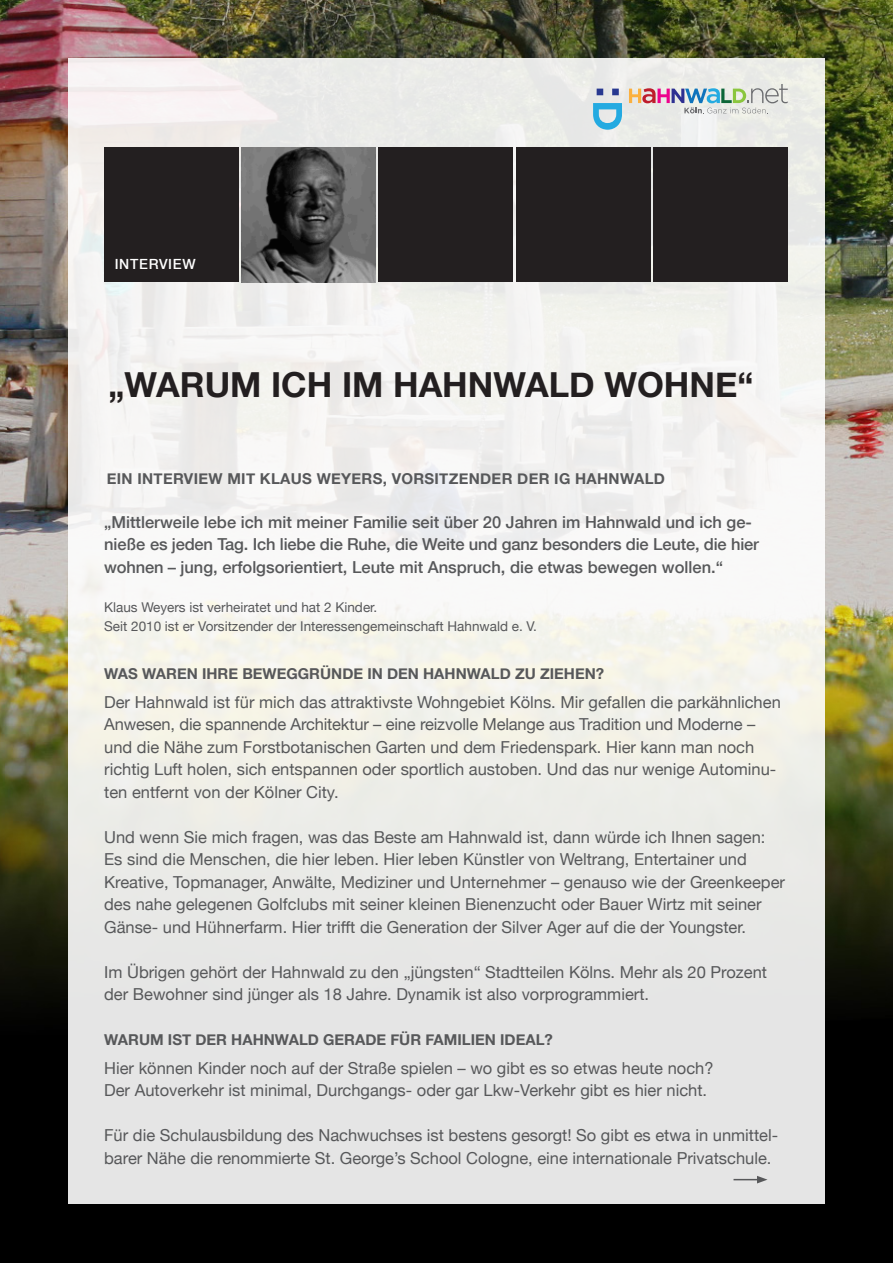
<style>
.page{position:relative;width:893px;height:1263px;background:#fff}
.page>*{position:absolute;margin:0;border:0;box-sizing:border-box;transform-origin:0 0}
.t1{font:700 34.5px "Helvetica Neue";color:#231f20}
.t2{font:16.5px/22.5px "Helvetica Neue";color:#57585a}
.t3{font:500 16.5px/22.5px "Helvetica Neue";color:#57585a}
.t4{font:700 15px "Helvetica Neue";color:#57585a}
.t5{font:700 15px "Helvetica Neue";letter-spacing:.02em;color:#57585a}
.t6{font:500 14.1px "Helvetica Neue";letter-spacing:.05em;color:#fff}
.t7{font:13.5px/19.5px "Helvetica Neue";color:#57585a}
</style>
<div class="page">
<img style="left:0;top:0;width:893px;height:1263px">
<div style="left:68px;top:59px;width:757px;height:1145px;background:linear-gradient(to right,#eeedeb,#ededea)"></div>
<svg style="left:597px;top:89px;width:22px;height:6px"></svg>
<svg style="left:593px;top:103px;width:29px;height:27px"></svg>
<svg style="left:629px;top:84px;width:159px;height:30px;background:#cbcacb"></svg>
<svg style="left:733px;top:1176px;width:34px;height:7px"></svg>
<div style="left:104px;top:148px;width:134px;height:134px;background:#231f20"></div>
<div style="left:379px;top:148px;width:134px;height:134px;background:#231f20"></div>
<div style="left:516px;top:148px;width:134px;height:134px;background:#231f20"></div>
<div style="left:653px;top:148px;width:135px;height:134px;background:#231f20"></div>
<img style="left:241px;top:148px;width:135px;height:134px">
<p class="t6" style="left:115px;top:253px;width:82px">INTERVIEW</p>
<h1 class="t1" style="left:108px;top:354px;width:646px">„WARUM ICH IM HAHNWALD WOHNE“</h1>
<p class="t5" style="left:107px;top:465px;width:560px">EIN INTERVIEW MIT KLAUS WEYERS, VORSITZENDER DER IG HAHNWALD</p>
<p class="t3" style="left:104px;top:510px;width:656px">„Mittlerweile lebe ich mit meiner Familie seit über 20 Jahren im Hahnwald und ich ge&shy;nieße es jeden Tag. Ich liebe die Ruhe, die Weite und ganz besonders die Leute, die hier wohnen – jung, erfolgsorientiert, Leute mit Anspruch, die etwas bewegen wollen.“</p>
<p class="t7" style="left:104px;top:596px;width:434px">Klaus Weyers ist verheiratet und hat 2 Kinder.<br>Seit 2010 ist er Vorsitzender der Interessengemeinschaft Hahnwald e. V.</p>
<p class="t4" style="left:104px;top:660px;width:502px">WAS WAREN IHRE BEWEGGRÜNDE IN DEN HAHNWALD ZU ZIEHEN?</p>
<p class="t2" style="left:104px;top:689px;width:678px">Der Hahnwald ist für mich das attraktivste Wohngebiet Kölns. Mir gefallen die parkähnlichen Anwesen, die spannende Architektur – eine reizvolle Melange aus Tradition und Moderne – und die Nähe zum Forstbotanischen Garten und dem Friedenspark. Hier kann man noch richtig Luft holen, sich entspannen oder sportlich austoben. Und das nur wenige Autominu&shy;ten entfernt von der Kölner City.</p>
<p class="t2" style="left:104px;top:824px;width:682px">Und wenn Sie mich fragen, was das Beste am Hahnwald ist, dann würde ich Ihnen sagen:<br>Es sind die Menschen, die hier leben. Hier leben Künstler von Weltrang, Entertainer und Kreative, Topmanager, Anwälte, Mediziner und Unternehmer – genauso wie der Greenkeeper des nahe gelegenen Golfclubs mit seiner kleinen Bienenzucht oder Bauer Wirtz mit seiner Gänse- und Hühnerfarm. Hier trifft die Generation der Silver Ager auf die der Youngster.</p>
<p class="t2" style="left:104px;top:959px;width:664px">Im Übrigen gehört der Hahnwald zu den „jüngsten“ Stadtteilen Kölns. Mehr als 20 Prozent der Bewohner sind jünger als 18 Jahre. Dynamik ist also vorprogrammiert.</p>
<p class="t4" style="left:104px;top:1026px;width:450px">WARUM IST DER HAHNWALD GERADE FÜR FAMILIEN IDEAL?</p>
<p class="t2" style="left:104px;top:1055px;width:611px">Hier können Kinder noch auf der Straße spielen – wo gibt es so etwas heute noch?<br>Der Autoverkehr ist minimal, Durchgangs- oder gar Lkw-Verkehr gibt es hier nicht.</p>
<p class="t2" style="left:104px;top:1123px;width:676px">Für die Schulausbildung des Nachwuchses ist bestens gesorgt! So gibt es etwa in unmittel&shy;barer Nähe die renommierte St. George’s School Cologne, eine internationale Privatschule.</p>
</div>
